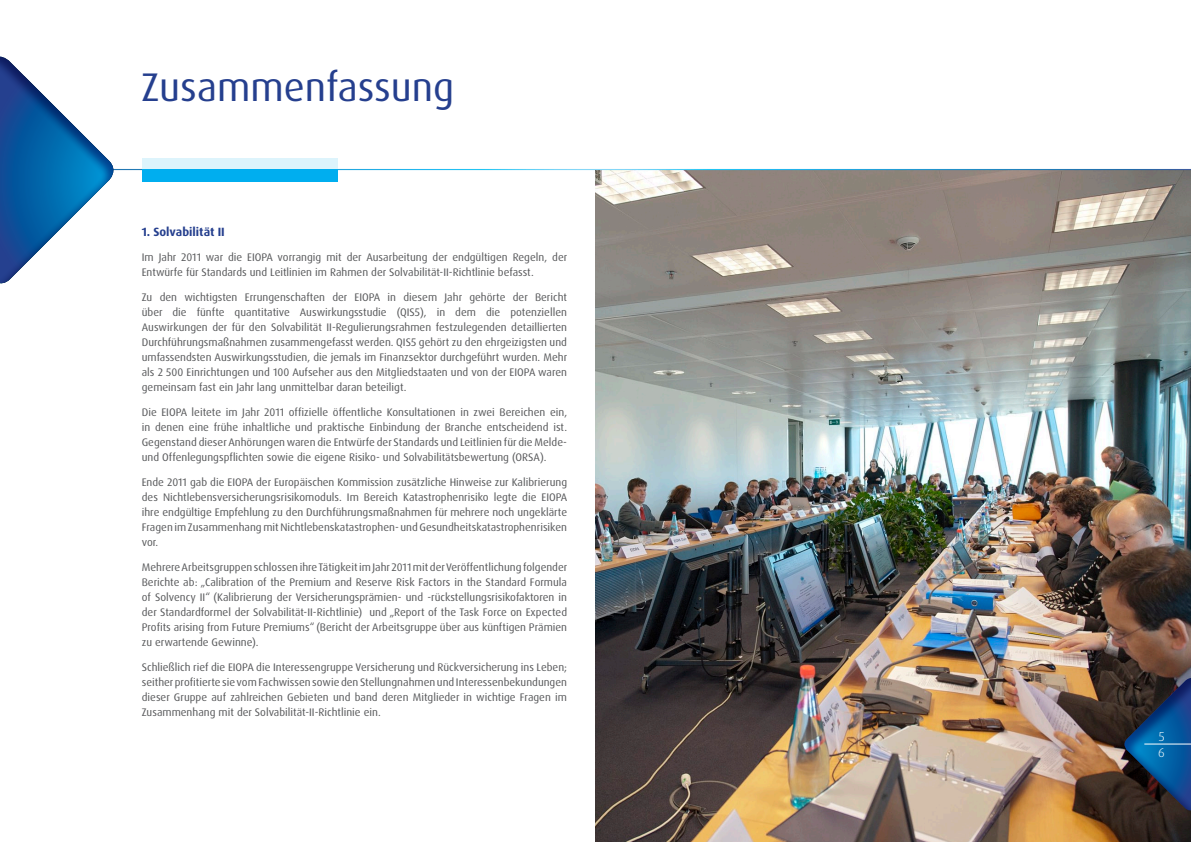
<style>
.page{position:relative;width:1191px;height:842px;background:#fff}
.page>*{position:absolute;margin:0;border:0;box-sizing:border-box;transform-origin:0 0}
.t1{font:40px "Dax Pro";color:#253f8e}
.t2{font:300 13px "Dax Pro";color:#fff}
.t3{font:700 12px "Dax Pro";color:#253f8e}
.t4{font:11px/15px "Dax Pro";color:#57585a;text-align:justify}
</style>
<div class="page">
<img style="left:595px;top:170px;width:596px;height:672px">
<svg style="left:121px;top:169px;width:1070px;height:1px"></svg>
<div style="left:142px;top:158px;width:196px;height:24px;background:#00aeef"></div>
<div style="left:0;top:115px;width:1191px;height:54px;background:#fff"></div>
<svg style="left:0;top:56px;width:121px;height:228px"></svg>
<svg style="left:1119px;top:673px;width:72px;height:142px;background:#1e3c5a"></svg>
<hr style="left:1144px;top:744px;width:47px;height:1px;background:#fff">
<h1 class="t1" style="left:142px;top:61px;width:314px">Zusammenfassung</h1>
<p class="t3" style="left:142px;top:224px;width:85px">1. Solvabilität II</p>
<p class="t4" style="left:142px;top:250px;width:427px">Im Jahr 2011 war die EIOPA vorrangig mit der Ausarbeitung der endgültigen Regeln, der<br>Entwürfe für Standards und Leitlinien im Rahmen der Solvabilität-II-Richtlinie befasst.</p>
<p class="t4" style="left:142px;top:290px;width:427px">Zu den wichtigsten Errungenschaften der EIOPA in diesem Jahr gehörte der Bericht über die fünfte quantitative Auswirkungsstudie (QIS5), in dem die potenziellen Auswirkungen der für den Solvabilität II-Regulierungsrahmen festzulegenden detaillierten Durchführungsmaßnahmen zusammengefasst werden. QIS5 gehört zu den ehrgeizigsten und umfassendsten Auswirkungsstudien, die jemals im Finanzsektor durchgeführt wurden. Mehr als 2 500 Einrichtungen und 100 Aufseher aus den Mitgliedstaaten und von der EIOPA waren gemeinsam fast ein Jahr lang unmittelbar daran beteiligt.</p>
<p class="t4" style="left:142px;top:405px;width:427px">Die EIOPA leitete im Jahr 2011 offizielle öffentliche Konsultationen in zwei Bereichen ein, in denen eine frühe inhaltliche und praktische Einbindung der Branche entscheidend ist.<br>Gegenstand dieser Anhörungen waren die Entwürfe der Standards und Leitlinien für die Melde&shy;und Offenlegungspflichten sowie die eigene Risiko- und Solvabilitätsbewertung (ORSA).</p>
<p class="t4" style="left:142px;top:475px;width:427px">Ende 2011 gab die EIOPA der Europäischen Kommission zusätzliche Hinweise zur Kalibrierung des Nichtlebensversicherungsrisikomoduls. Im Bereich Katastrophenrisiko legte die EIOPA ihre endgültige Empfehlung zu den Durchführungsmaßnahmen für mehrere noch ungeklärte Fragen im Zusammenhang mit Nichtlebenskatastrophen- und Gesundheitskatastrophenrisiken vor.</p>
<p class="t4" style="left:142px;top:560px;width:427px">Mehrere Arbeitsgruppen schlossen ihre Tätigkeit im Jahr 2011 mit der Veröffentlichung folgender Berichte ab: „Calibration of the Premium and Reserve Risk Factors in the Standard Formula of Solvency II“ (Kalibrierung der Versicherungsprämien- und -rückstellungsrisikofaktoren in der Standardformel der Solvabilität-II-Richtlinie) und „Report of the Task Force on Expected Profits arising from Future Premiums“ (Bericht der Arbeitsgruppe über aus künftigen Prämien zu erwartende Gewinne).</p>
<p class="t4" style="left:142px;top:660px;width:427px">Schließlich rief die EIOPA die Interessengruppe Versicherung und Rückversicherung ins Leben; seither profitierte sie vom Fachwissen sowie den Stellungnahmen und Interessenbekundungen dieser Gruppe auf zahlreichen Gebieten und band deren Mitglieder in wichtige Fragen im Zusammenhang mit der Solvabilität-II-Richtlinie ein.</p>
<p class="t2" style="left:1158px;top:728px;width:7px">5</p>
<p class="t2" style="left:1158px;top:744px;width:8px">6</p>
</div>
